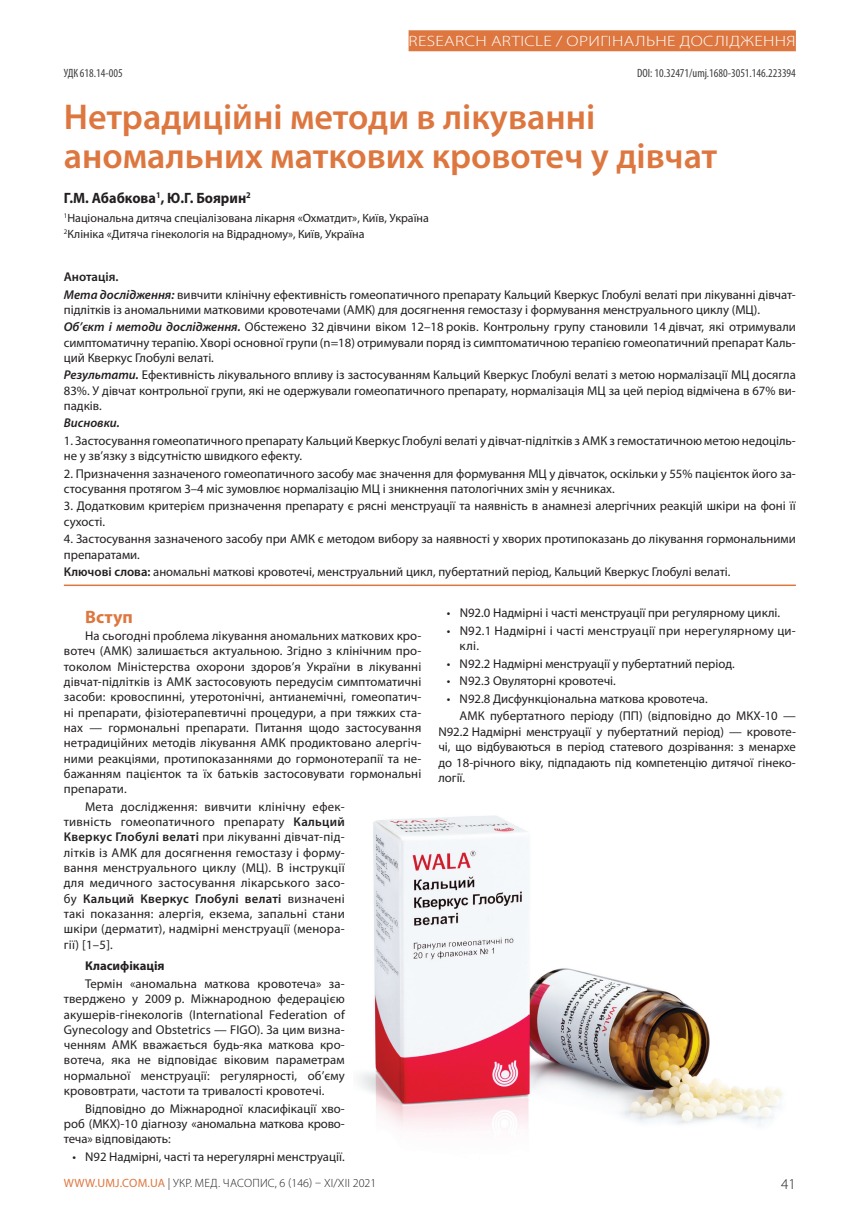
<style>
.page{position:relative;width:864px;height:1229px;background:#fff}
.page>*{position:absolute;margin:0;border:0;box-sizing:border-box;transform-origin:0 0}
.t1{font:600 36px/39px "Myriad Pro";color:#dd773f}
.t2{font:700 18px "Myriad Pro";letter-spacing:.01em;color:#dd773f}
.t3{font:300 15px "Myriad Pro";color:#fff;scale:1.2 1}
.t4{font:700 15px "Myriad Pro";color:#231f20;scale:.95 1}
.t5{font:300 15px "Myriad Pro";color:#231f20}
.t6{font:12.75px/15.3px "Myriad Pro";color:#231f20;text-align:justify}
.t7{font:12.75px/15.5px "Myriad Pro";letter-spacing:.02em;color:#231f20}
.t8{font:700 12.75px "Myriad Pro";color:#231f20}
.t9{font:italic 600 12.75px "Myriad Pro";color:#231f20}
.t10{font:12px/16.5px "Myriad Pro";color:#231f20}
.t11{font:condensed 12px "Myriad Pro";color:#3e3e3f}
.t12{font:300 12px "Myriad Pro";letter-spacing:.02em;color:#231f20}
.t13{font:12px "Myriad Pro";color:#dd773f}
.s1{font-weight:600}
.s2{font-weight:600;font-style:italic}
.s3{font-weight:400;color:#dd773f}
</style>
<div class="page">
<hr style="left:64px;top:584px;width:731px;height:2px;background:#dd773f">
<img style="left:358px;top:815px;width:425px;height:315px">
<div style="left:408px;top:30px;width:387px;height:21px;background:#dd773f"></div>
<p class="t3" style="left:408px;top:32px;width:17px">RESEARCH</p>
<p class="t3" style="left:491px;top:32px;width:9px">ARTICLE</p>
<p class="t3" style="left:556px;top:32px;width:28px">/ ОРИГІНАЛ</p>
<p class="t3" style="left:645px;top:32px;width:38px">ЬНЕ ДОСЛІДЖЕННЯ</p>
<p class="t11" style="left:64px;top:66px;width:60px">УДК 618.14-005</p>
<p class="t11" style="left:637px;top:66px;width:160px">DOI: 10.32471/umj.1680-3051.146.223394</p>
<h1 class="t1" style="left:64px;top:96px;width:654px">Нетрадиційні методи в лікуванні аномальних маткових кровотеч у дівчат</h1>
<p class="t4" style="left:64px;top:188px;width:198px">Г.М. Абабкова<sup>1</sup>, Ю.Г. Боярин<sup>2</sup></p>
<p class="t10" style="left:64px;top:209px;width:366px"><sup>1</sup>Національна дитяча спеціалізована лікарня «Охматдит», Київ, Україна<br><sup>2</sup>Клініка «Дитяча гінекологія на Відрадному», Київ, Україна</p>
<p class="t6" style="left:64px;top:268px;width:733px;line-height:17.4px"><span class="s1">Анотація.<br></span><span class="s2">Мета дослідження:</span> вивчити клінічну ефективність гомеопатичного препарату Кальций Кверкус Глобулі велаті при лікуванні дівчат-</p>
<p class="t6" style="left:64px;top:302px;width:292px">підлітків із аномальними матковими кровотечами (АМК</p>
<p class="t6" style="left:64px;top:301px;width:733px;line-height:17.4px;text-indent:308px">) для досягнення гемостазу і формування менструального циклу (МЦ).<br><span class="s2">Об’єкт і методи дослідження.</span> Обстежено 32 дівчини віком 12–18 років. Контрольну групу становили 14 дівчат, які отримували</p>
<p class="t6" style="left:64px;top:334px;width:733px">симптоматичну терапію. Хворі основної групи (n=18) отримували поряд із симптоматичною терапією гомеопатичний препарат Каль&shy;ций Кверкус Глобулі велаті.</p>
<p class="t6" style="left:64px;top:367px;width:733px"><span class="s2">Результати.</span> Ефективність лікувального впливу із застосуванням Кальций Кверкус Глобулі велаті з метою нормалізації МЦ досягла 83%. У дівчат контрольної групи, які не одержували гомеопатичного препарату, нормалізація МЦ за цей період відмічена в 67% ви&shy;падків.</p>
<p class="t9" style="left:64px;top:415px;width:58px">Висновки.</p>
<p class="t6" style="left:64px;top:433px;width:528px">1. Застосування гомеопатичного препарату Кальций Кверкус Глобулі велаті у дівчат-підлітків з АМК</p>
<p class="t6" style="left:609px;top:433px;width:188px">з гемостатичною метою недоціль-</p>
<p class="t6" style="left:64px;top:448px;width:240px">не у зв’язку з відсутністю швидкого ефекту.</p>
<p class="t6" style="left:64px;top:466px;width:733px">2. Призначення зазначеного гомеопатичного засобу має значення для формування МЦ у дівчаток, оскільки у 55% пацієнток його за&shy;стосування протягом 3–4 міс зумовлює нормалізацію МЦ і зникнення патологічних змін у яєчниках.</p>
<p class="t6" style="left:64px;top:498px;width:733px">3. Додатковим критерієм призначення препарату є рясні менструації та наявність в анамнезі алергічних реакцій шкіри на фоні її сухості.</p>
<p class="t6" style="left:64px;top:531px;width:236px">4. Застосування зазначеного засобу при АМК</p>
<p class="t6" style="left:318px;top:531px;width:479px">є методом вибору за наявності у хворих протипоказань до лікування гормональними</p>
<p class="t6" style="left:64px;top:545px;width:668px;line-height:17.4px">препаратами.<br><span class="s1">Ключові слова:</span> аномальні маткові кровотечі, менструальний цикл, пубертатний період, Кальций Кверкус Глобулі велаті.</p>
<h2 class="t2" style="left:85px;top:605px;width:49px">Вступ</h2>
<p class="t6" style="left:64px;top:628px;width:359px;text-indent:21px">На сьогодні проблема лікування аномальних маткових кро&shy;вотеч (АМК</p>
<p class="t6" style="left:446px;top:605px;width:335px">• N92.0 Надмірні і часті менструації при регулярному циклі.</p>
<p class="t7" style="left:459px;top:622px;width:337px;text-indent:-13px">• N92.1 Надмірні і часті менструації при нерегулярному ци&shy;клі.</p>
<p class="t6" style="left:446px;top:655px;width:289px">• N92.2 Надмірні менструації у пубертатний період.</p>
<p class="t6" style="left:446px;top:673px;width:170px">• N92.3 Овуляторні кровотечі.</p>
<p class="t6" style="left:459px;top:689px;width:249px;line-height:17.5px;text-indent:-13px">• N92.8 Дисфункціональна маткова кровотеча.<br>АМК</p>
<p class="t6" style="left:64px;top:643px;width:359px;text-indent:65px">) залишається актуальною. Згідно з клінічним про&shy;токолом Міністерства охорони здоров’я України в лікуванні дівчат-підлітків із АМК</p>
<p class="t6" style="left:64px;top:674px;width:359px;text-indent:132px">застосовують передусім симптоматичні засоби: кровоспинні, утеротонічні, антианемічні, гомеопатич&shy;ні препарати, фізіотерапевтичні процедури, а при тяжких ста&shy;нах — гормональні препарати. Питання щодо застосування нетрадиційних методів лікування АМК</p>
<p class="t6" style="left:438px;top:708px;width:359px;text-indent:52px">пубертатного періоду (ПП) (відповідно до МКХ-10 — N92.2 Н адмірні менструації у пубертатний період) — кровоте&shy;чі, що відбуваються в період статевого дозрівання: з менархе до 18-річного віку, підпадають під компетенцію дитячої гінеко&shy;логії.</p>
<p class="t6" style="left:64px;top:735px;width:359px;text-indent:226px">продиктовано алергіч&shy;ними реакціями, протипоказаннями до гормонотерапії та не&shy;бажанням пацієнток та їх батьків застосовувати гормональні препарати.</p>
<p class="t6" style="left:64px;top:799px;width:282px;text-indent:21px">Мета дослідження: вивчити клінічну ефек&shy;тивність гомеопатичного препарату <span class="s1">Кальций Кверкус Глобулі велаті</span> при лікуванні дівчат-під&shy;літків із АМК</p>
<p class="t6" style="left:64px;top:844px;width:282px;text-indent:77px">для досягнення гемостазу і форму&shy;вання менструального циклу (МЦ). В інструкції для медичного застосування лікарського засо&shy;бу <span class="s1">Кальций Кверкус Глобулі велаті</span> визначені такі показання: алергія, екзема, запальні стани шкіри (дерматит), надмірні менструації (менора&shy;гії) [1–5].</p>
<p class="t8" style="left:85px;top:958px;width:81px">Класифікація</p>
<p class="t6" style="left:64px;top:976px;width:282px;text-indent:21px">Термін «аномальна маткова кровотеча» за&shy;тверджено у 2009 р. Міжнародною федерацією акушерів-гінекологів (International Federation of Gynecology and Obstetrics — FIGO). За цим визна&shy;ченням АМК</p>
<p class="t6" style="left:64px;top:1037px;width:282px;text-indent:79px">вважається будь-яка маткова кро&shy;вотеча, яка не відповідає віковим параметрам нормальної менструації: регулярності, об’єму крововтрати, частоти та тривалості кровотечі.</p>
<p class="t6" style="left:64px;top:1100px;width:282px;text-indent:21px">Відповідно до Міжнародної класифікації хво&shy;роб (МКХ)-10 діагнозу «аномальна маткова крово&shy;теча» відповідають:</p>
<p class="t6" style="left:72px;top:1148px;width:274px">• N92 Надмірні, часті та нерегулярні менструації.</p>
<p class="t13" style="left:64px;top:1175px;width:12px">www</p>
<p class="t12" style="left:95px;top:1176px;width:283px"><span class="s3">.u mj.com.ua</span> | УКР. МЕД. ЧАСОПИС, 6 (146) – XI/XII 2021</p>
<p class="t5" style="left:780px;top:1175px;width:16px">41</p>
</div>
